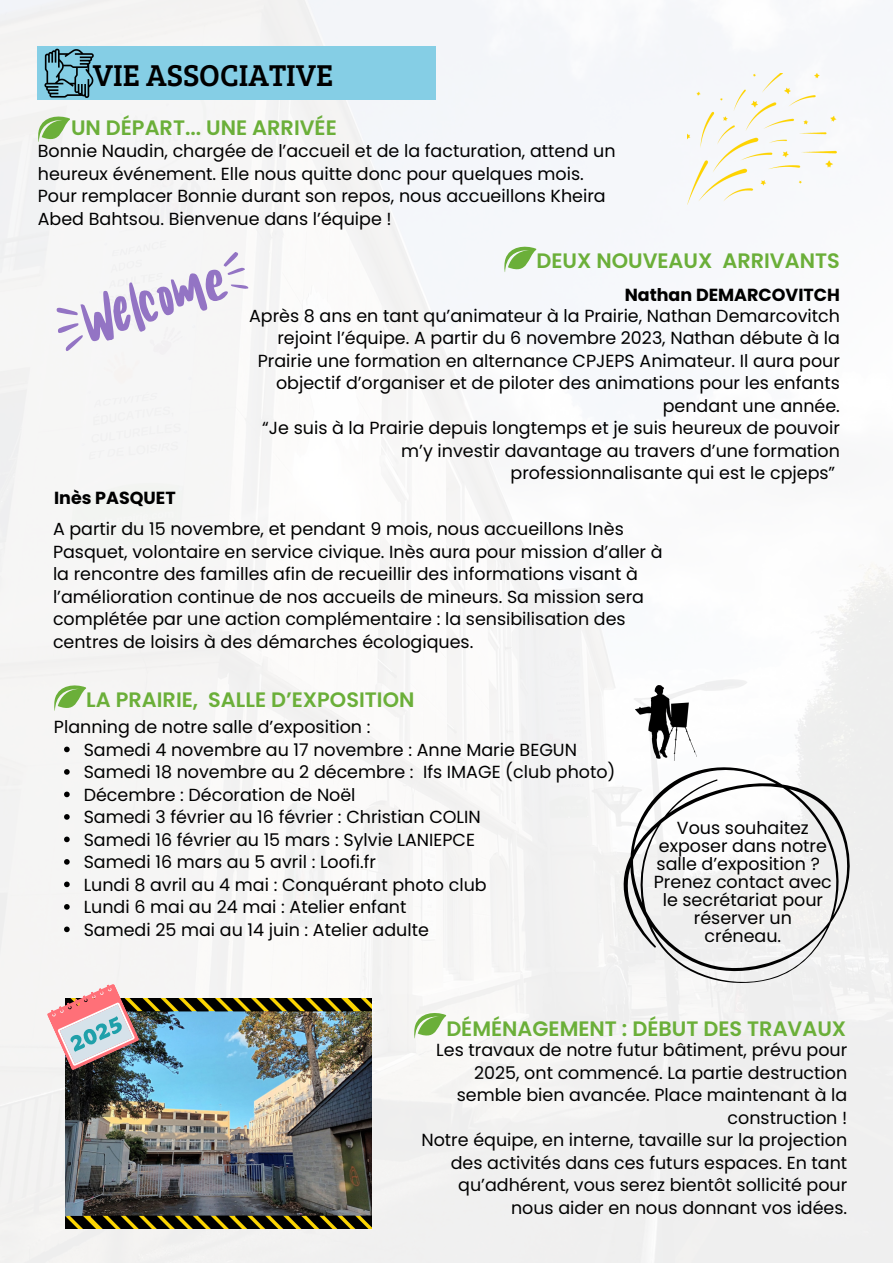
<style>
.page{position:relative;width:893px;height:1264px;background:#fff}
.page>*{position:absolute;margin:0;border:0;box-sizing:border-box;transform-origin:0 0}
.t1{font:31.2px "Bree Serif";color:#000}
.t2{font:600 20.85px "Poppins";color:#6baf39}
.t3{font:17.55px/22.5px "Poppins";color:#000;text-align:right}
.t4{font:700 17.55px "Poppins";color:#000}
</style>
<div class="page">
<div style="left:0;top:0;width:892px;height:1262px;background:#f5f6f6"></div>
<div style="left:37px;top:47px;width:398px;height:53px;background:#85cee5"></div>
<svg style="left:44px;top:49px;width:50px;height:49px"></svg>
<img style="left:635px;top:685px;width:61px;height:75px">
<svg style="left:54px;top:683px;width:32px;height:30px"></svg>
<svg style="left:56px;top:251px;width:193px;height:100px"></svg>
<svg style="left:38px;top:114px;width:32px;height:31px"></svg>
<svg style="left:504px;top:245px;width:32px;height:30px"></svg>
<img style="left:687px;top:73px;width:149px;height:132px">
<svg style="left:414px;top:1010px;width:32px;height:31px"></svg>
<img style="left:65px;top:998px;width:306px;height:230px">
<svg style="left:46px;top:982px;width:93px;height:88px"></svg>
<svg style="left:615px;top:760px;width:240px;height:229px;fill:#f1f0f0"></svg>
<svg style="left:64px;top:746px;width:6px;height:6px"></svg>
<svg style="left:64px;top:769px;width:6px;height:5px"></svg>
<svg style="left:64px;top:791px;width:6px;height:6px"></svg>
<svg style="left:64px;top:814px;width:6px;height:5px"></svg>
<svg style="left:64px;top:836px;width:6px;height:6px"></svg>
<svg style="left:64px;top:859px;width:6px;height:5px"></svg>
<svg style="left:64px;top:881px;width:6px;height:6px"></svg>
<svg style="left:64px;top:904px;width:6px;height:5px"></svg>
<svg style="left:64px;top:926px;width:6px;height:6px"></svg>
<p class="t1" style="left:93px;top:52px;width:242px">VIE ASSOCIATIVE</p>
<p class="t2" style="left:71px;top:114px;width:267px">UN DÉPART... UNE ARRIVÉE</p>
<p class="t3" style="left:38px;top:140px;width:579px;text-align:left">Bonnie Naudin, chargée de l’accueil et de la facturation, attend un heureux événement. Elle nous quitte donc pour quelques mois.</p>
<p class="t3" style="left:38px;top:185px;width:569px;text-align:left">Pour remplacer Bonnie durant son repos, nous accueillons Kheira<br>Abed Bahtsou. Bienvenue dans l’équipe !</p>
<p class="t2" style="left:536px;top:246px;width:305px">DEUX NOUVEAUX ARRIVANTS</p>
<p class="t3" style="left:249px;top:304px;width:592px">Après 8 ans en tant qu’animateur à la Prairie, Nathan Demarcovitch rejoint l’équipe. A partir du 6 novembre 2023, Nathan débute à la Prairie une formation en alternance CPJEPS Animateur. Il aura pour objectif d’organiser et de piloter des animations pour les enfants pendant une année.</p>
<p class="t3" style="left:262px;top:417px;width:579px">“Je suis à la Prairie depuis longtemps et je suis heureux de pouvoir m’y investir davantage au travers d’une formation professionnalisante qui est le cpjeps”</p>
<p class="t4" style="left:624px;top:282px;width:217px">Nathan DEMARCOVITCH</p>
<p class="t4" style="left:54px;top:486px;width:123px">Inès PASQUET</p>
<p class="t3" style="left:53px;top:518px;width:611px;text-align:left">A partir du 15 novembre, et pendant 9 mois, nous accueillons Inès Pasquet, volontaire en service civique. Inès aura pour mission d’aller à la rencontre des familles afin de recueillir des informations visant à l’amélioration continue de nos accueils de mineurs. Sa mission sera complétée par une action complémentaire : la sensibilisation des centres de loisirs à des démarches écologiques.</p>
<p class="t2" style="left:86px;top:685px;width:329px">LA PRAIRIE, SALLE D’EXPOSITION</p>
<p class="t3" style="left:54px;top:715px;width:318px">Planning de notre salle d’exposition :</p>
<p class="t3" style="left:84px;top:738px;width:495px">Samedi 4 novembre au 17 novembre : Anne Marie BEGUN</p>
<p class="t3" style="left:84px;top:760px;width:533px">Samedi 18 novembre au 2 décembre : Ifs IMAGE (club photo)</p>
<p class="t3" style="left:84px;top:783px;width:273px">Décembre : Décoration de Noël</p>
<p class="t3" style="left:84px;top:805px;width:398px">Samedi 3 février au 16 février : Christian COLIN</p>
<p class="t3" style="left:84px;top:828px;width:393px">Samedi 16 février au 15 mars : Sylvie LANIEPCE</p>
<p class="t3" style="left:84px;top:850px;width:294px">Samedi 16 mars au 5 avril : Loofi.fr</p>
<p class="t3" style="left:84px;top:873px;width:404px">Lundi 8 avril au 4 mai : Conquérant photo club</p>
<p class="t3" style="left:84px;top:895px;width:324px">Lundi 6 mai au 24 mai : Atelier enfant</p>
<p class="t3" style="left:84px;top:918px;width:347px">Samedi 25 mai au 14 juin : Atelier adulte</p>
<p class="t3" style="left:653px;top:819px;width:179px;line-height:18px;text-align:center">Vous souhaitez exposer dans notre salle d’exposition ?<br>Prenez contact avec le secrétariat pour réserver un créneau.</p>
<p class="t2" style="left:446px;top:1014px;width:401px">DÉMÉNAGEMENT : DÉBUT DES TRAVAUX</p>
<p class="t3" style="left:436px;top:1038px;width:412px">Les travaux de notre futur bâtiment, prévu pour 2025, ont commencé. La partie destruction semble bien avancée. Place maintenant à la construction !</p>
<p class="t3" style="left:421px;top:1128px;width:427px">Notre équipe, en interne, tavaille sur la projection des activités dans ces futurs espaces. En tant qu’adhérent, vous serez bientôt sollicité pour nous aider en nous donnant vos idées.</p>
</div>
